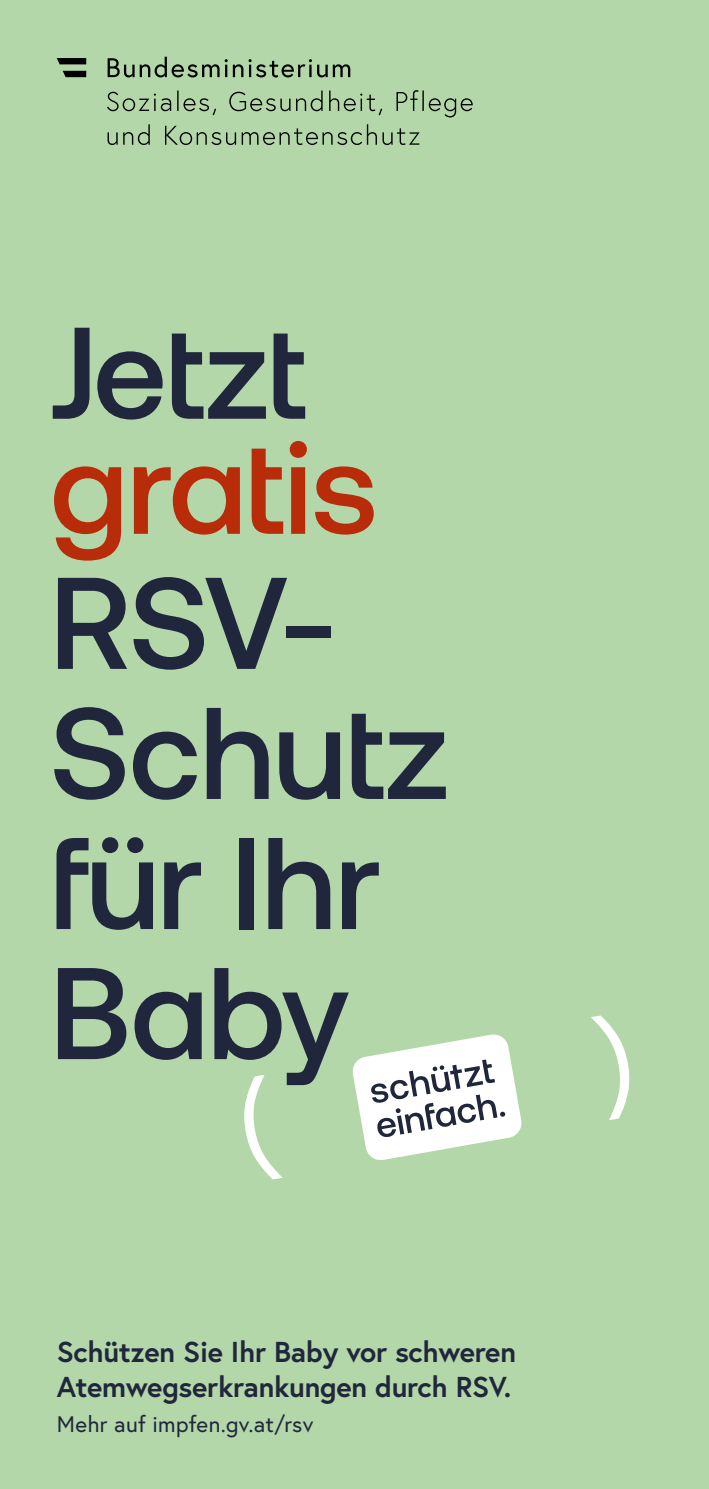
<style>
.page{position:relative;width:709px;height:1489px;background:#fff}
.page>*{position:absolute;margin:0;border:0;box-sizing:border-box;transform-origin:0 0}
.t1{font:500 130px/130px "Aeonik";letter-spacing:-.01em;color:#20273c}
.t2{font:500 130px/115px "Aeonik";letter-spacing:-.01em;color:#b92c0a}
.t3{font:700 28.75px/35px "Europa Austria";letter-spacing:-.01em;color:#20273c}
.t4{font:22.5px "Europa Austria";letter-spacing:.01em;color:#20273c}
.s1{color:#20273c}
</style>
<div class="page">
<div style="left:0;top:0;width:708px;height:1488px;background:#b3d7a9"></div>
<svg style="left:108px;top:124px;width:311px;height:21px"></svg>
<svg style="left:107px;top:90px;width:366px;height:27px"></svg>
<svg style="left:108px;top:57px;width:242px;height:20px"></svg>
<svg style="left:57px;top:58px;width:29px;height:6px"></svg>
<svg style="left:63px;top:71px;width:23px;height:6px"></svg>
<svg style="left:244px;top:1075px;width:39px;height:104px"></svg>
<svg style="left:591px;top:1015px;width:38px;height:105px"></svg>
<svg style="left:352px;top:1034px;width:170px;height:126px"></svg>
<p class="t2" style="left:50px;top:316px;width:329px"><span class="s1">Jetzt </span>gratis</p>
<p class="t1" style="left:50px;top:558px;width:400px">RSV-<br>Schutz für Ihr<br>Baby</p>
<p class="t3" style="left:57px;top:1333px;width:461px">Schützen Sie Ihr Baby vor schweren<br>Atemwegserkrankungen durch RSV.</p>
<p class="t4" style="left:57px;top:1409px;width:258px">Mehr auf impfen.gv.at/rsv</p>
</div>
